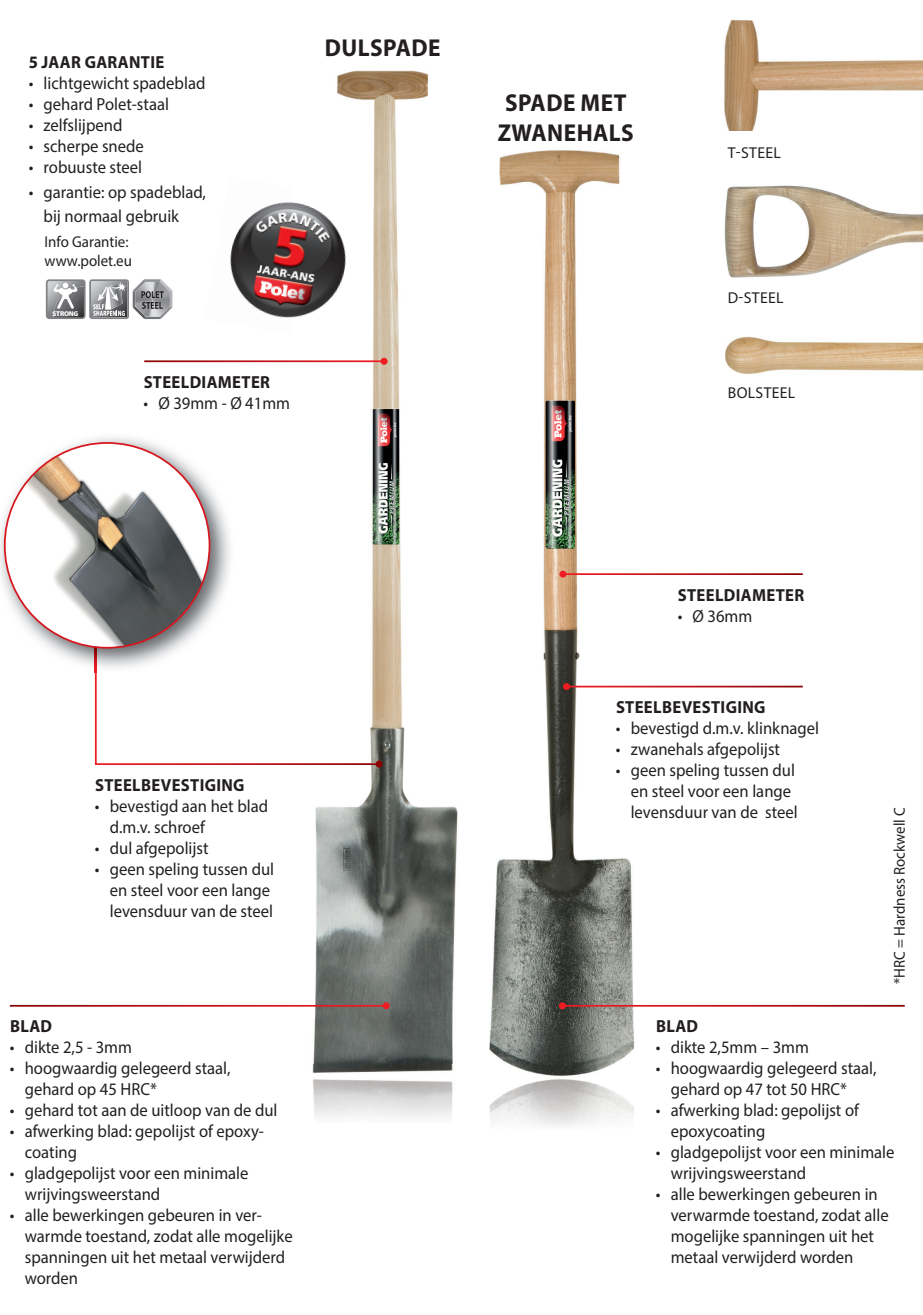
<style>
.page{position:relative;width:923px;height:1315px;background:#fff}
.page>*{position:absolute;margin:0;border:0;box-sizing:border-box;transform-origin:0 0}
.t1{font:700 24.5px/29.4px "Myriad Pro";letter-spacing:.02em;color:#231f20;scale:.95 1}
.t2{font:17.5px/21px "Myriad Pro";color:#231f20;scale:.95 1}
.t3{font:700 17.5px "Myriad Pro";letter-spacing:.02em;color:#231f20;scale:.95 1}
.t4{font:15.75px/19.2px "Myriad Pro";color:#231f20;scale:.95 1}
.t5{font:15.75px "Myriad Pro";color:#231f20}
.t6{font:15.75px "Myriad Pro";letter-spacing:.02em;color:#231f20}
.t7{font:900 7px "Myriad Pro";letter-spacing:-.04em;color:#fff}
</style>
<div class="page">
<img style="left:292px;top:272px;width:166px;height:846px">
<img style="left:337px;top:70px;width:92px;height:139px">
<img style="left:373px;top:209px;width:25px;height:63px">
<img style="left:292px;top:1064px;width:166px;height:23px">
<img style="left:490px;top:151px;width:46px;height:880px">
<img style="left:536px;top:150px;width:112px;height:881px">
<img style="left:489px;top:1031px;width:146px;height:95px">
<hr style="left:144px;top:360px;width:240px;height:2px;background:#fff">
<svg style="left:380px;top:358px;width:7px;height:7px"></svg>
<hr style="left:563px;top:573px;width:239px;height:2px;background:#fff">
<svg style="left:559px;top:570px;width:7px;height:7px"></svg>
<hr style="left:10px;top:1005px;width:376px;height:1px;background:#fff">
<svg style="left:383px;top:1002px;width:7px;height:7px"></svg>
<svg style="left:95px;top:672px;width:287px;height:95px"></svg>
<hr style="left:566px;top:685px;width:236px;height:2px;background:#fff">
<svg style="left:563px;top:683px;width:7px;height:7px"></svg>
<img style="left:724px;top:19px;width:199px;height:112px">
<img style="left:724px;top:185px;width:199px;height:93px">
<img style="left:725px;top:336px;width:198px;height:38px">
<img style="left:0;top:437px;width:230px;height:235px">
<img style="left:95px;top:647px;width:2px;height:25px">
<img style="left:5px;top:443px;width:204px;height:205px;border-radius:102px">
<hr style="left:562px;top:1005px;width:342px;height:1px;background:#fff">
<svg style="left:559px;top:1002px;width:7px;height:7px"></svg>
<img style="left:292px;top:188px;width:80px;height:156px">
<img style="left:230px;top:202px;width:122px;height:122px">
<svg style="left:46px;top:279px;width:126px;height:40px"></svg>
<p class="t3" style="left:29px;top:51px;width:144px">5 JAAR GARANTIE</p>
<p class="t2" style="left:29px;top:73px;width:187px">• lichtgewicht spadeblad</p>
<p class="t2" style="left:29px;top:94px;width:149px">• gehard Polet-staal</p>
<p class="t2" style="left:29px;top:115px;width:100px">• zelfslijpend</p>
<p class="t2" style="left:29px;top:136px;width:123px">• scherpe snede</p>
<p class="t2" style="left:29px;top:157px;width:121px">• robuuste steel</p>
<p class="t2" style="left:44px;top:179px;width:172px;line-height:24.5px;text-indent:-15px">• garantie: op spadeblad, bij normaal gebruik</p>
<p class="t4" style="left:45px;top:232px;width:94px">Info Garantie: www.polet.eu</p>
<p class="t7" style="left:53px;top:309px;width:27px">STRONG</p>
<p class="t3" style="left:144px;top:370px;width:135px">STEELDIAMETER</p>
<p class="t2" style="left:143px;top:392px;width:156px">• Ø 39mm - Ø 41mm</p>
<h1 class="t1" style="left:325px;top:32px;width:123px">DULSPADE</h1>
<h1 class="t1" style="left:498px;top:88px;width:145px">SPADE MET<br>ZWANEHALS</h1>
<p class="t5" style="left:728px;top:143px;width:55px">T-STEEL</p>
<p class="t5" style="left:728px;top:288px;width:57px">D-STEEL</p>
<p class="t6" style="left:728px;top:383px;width:69px">BOLSTEEL</p>
<p class="t3" style="left:95px;top:773px;width:159px">STEELBEVESTIGING</p>
<p class="t2" style="left:110px;top:795px;width:168px;text-indent:-15px">• bevestigd aan het blad d.m.v. schroef</p>
<p class="t2" style="left:95px;top:837px;width:121px">• dul afgepolijst</p>
<p class="t2" style="left:110px;top:858px;width:174px;text-indent:-15px">• geen speling tussen dul en steel voor een lange levensduur van de steel</p>
<p class="t3" style="left:10px;top:1015px;width:46px">BLAD</p>
<p class="t2" style="left:10px;top:1036px;width:130px">• dikte 2,5 - 3mm</p>
<p class="t2" style="left:25px;top:1057px;width:218px;text-indent:-15px">• hoogwaardig gelegeerd staal, gehard op 45 HRC*</p>
<p class="t2" style="left:10px;top:1099px;width:283px">• gehard tot aan de uitloop van de dul</p>
<p class="t2" style="left:25px;top:1120px;width:253px;text-indent:-15px">• afwerking blad: gepolijst of epoxy&shy;coating</p>
<p class="t2" style="left:25px;top:1162px;width:237px;text-indent:-15px">• gladgepolijst voor een minimale wrijvingsweerstand</p>
<p class="t2" style="left:25px;top:1204px;width:284px;text-indent:-15px">• alle bewerkingen gebeuren in ver&shy;warmde toestand, zodat alle mogelijke spanningen uit het metaal verwijderd worden</p>
<p class="t3" style="left:678px;top:583px;width:135px">STEELDIAMETER</p>
<p class="t2" style="left:677px;top:605px;width:80px">• Ø 36mm</p>
<p class="t3" style="left:616px;top:696px;width:159px">STEELBEVESTIGING</p>
<p class="t2" style="left:616px;top:717px;width:215px">• bevestigd d.m.v. klinknagel</p>
<p class="t2" style="left:616px;top:738px;width:174px">• zwanehals afgepolijst</p>
<p class="t2" style="left:631px;top:759px;width:177px;text-indent:-15px">• geen speling tussen dul en steel voor een lange levensduur van de steel</p>
<p class="t4" style="left:889px;top:984px;width:187px;rotate:-90deg">*HRC = Hardness Rockwell C</p>
<p class="t3" style="left:656px;top:1015px;width:46px">BLAD</p>
<p class="t2" style="left:656px;top:1036px;width:163px">• dikte 2,5mm – 3mm</p>
<p class="t2" style="left:671px;top:1057px;width:218px;text-indent:-15px">• hoogwaardig gelegeerd staal, gehard op 47 tot 50 HRC*</p>
<p class="t2" style="left:671px;top:1099px;width:200px;text-indent:-15px">• afwerking blad: gepolijst of epoxycoating</p>
<p class="t2" style="left:671px;top:1141px;width:237px;text-indent:-15px">• gladgepolijst voor een minimale wrijvingsweerstand</p>
<p class="t2" style="left:671px;top:1183px;width:231px;text-indent:-15px">• alle bewerkingen gebeuren in verwarmde toestand, zodat alle mogelijke spanningen uit het metaal verwijderd worden</p>
</div>
